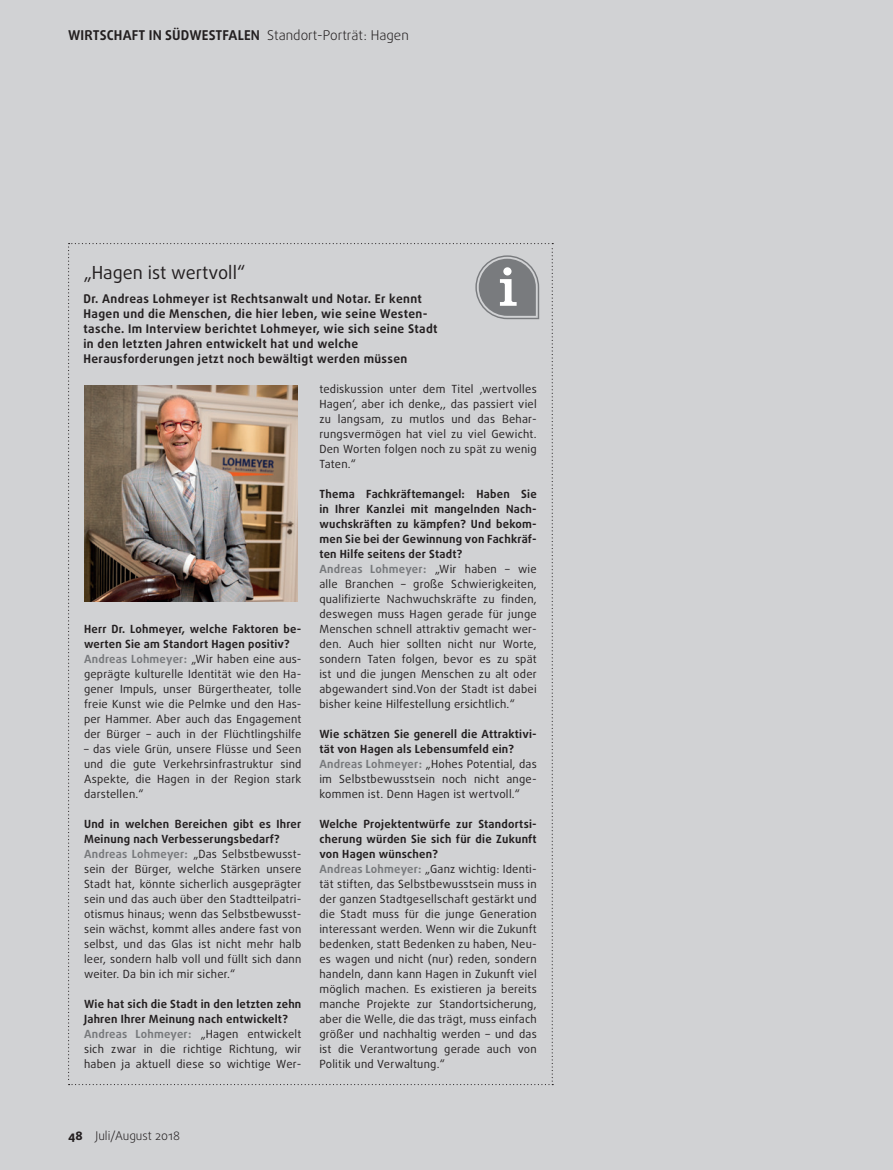
<style>
.page{position:relative;width:893px;height:1170px;background:#fff}
.page>*{position:absolute;margin:0;border:0;box-sizing:border-box;transform-origin:0 0}
.t1{font:18px "Daxline Pro";color:#231f20}
.t2{font:700 13.5px "Daxline Pro";letter-spacing:.01em;color:#231f20}
.t3{font:700 12px/15px "Daxline Pro";letter-spacing:.03em;color:#231f20}
.t4{font:300 12px "Daxline Pro";color:#231f20}
.t5{font:11.25px/15px "Daxline Pro";letter-spacing:.02em;color:#231f20}
.s1{font-weight:300}
.s2{font-weight:700}
.s3{font-weight:700;color:#76787b}
.s4{font-weight:800}
</style>
<div class="page">
<div style="left:0;top:0;width:893px;height:1169px;background:#d1d2d4"></div>
<svg style="left:68px;top:243px;width:485px;height:839px"></svg>
<img style="left:84px;top:385px;width:214px;height:216px">
<p class="t2" style="left:68px;top:26px;width:342px">WIRTSCHAFT IN SÜDWESTFALEN <span class="s1">Standort-Porträt: Hagen</span></p>
<h1 class="t1" style="left:83px;top:261px;width:163px">„Hagen ist wertvoll“</h1>
<p class="t3" style="left:83px;top:291px;width:356px">Dr. Andreas Lohmeyer ist Rechtsanwalt und Notar. Er kennt Hagen und die Menschen, die hier leben, wie seine Westen&shy;tasche. Im Interview berichtet Lohmeyer, wie sich seine Stadt in den letzten Jahren entwickelt hat und welche Herausforderungen jetzt noch bewältigt werden müssen</p>
<p class="t5" style="left:84px;top:621px;width:219px"><span class="s2">Herr Dr. Lohmeyer, welche Faktoren be&shy;werten Sie am Standort Hagen positiv?<br></span><span class="s3">Andreas Lohmeyer:</span> „Wir haben eine aus&shy;geprägte kulturelle Identität wie den Ha&shy;gener Impuls, unser Bürgertheater, tolle freie Kunst wie die Pelmke und den Has&shy;per Hammer. Aber auch das Engagement der Bürger – auch in der Flüchtlingshilfe</p>
<p class="t5" style="left:84px;top:741px;width:219px;text-align:justify">– das viele Grün, unsere Flüsse und Seen und die gute Verkehrsinfrastruktur sind Aspekte, die Hagen in der Region stark darstellen.“</p>
<p class="t5" style="left:84px;top:816px;width:219px"><span class="s2">Und in welchen Bereichen gibt es Ihrer Meinung nach Verbesserungsbedarf?<br></span><span class="s3">Andreas Lohmeyer:</span> „Das Selbstbewusst&shy;sein der Bürger, welche Stärken unsere Stadt hat, könnte sicherlich ausgeprägter sein und das auch über den Stadtteilpatri&shy;otismus hinaus; wenn das Selbstbewusst&shy;sein wächst, kommt alles andere fast von selbst, und das Glas ist nicht mehr halb leer, sondern halb voll und füllt sich dann weiter. Da bin ich mir sicher.“</p>
<p class="t5" style="left:84px;top:996px;width:219px"><span class="s2">Wie hat sich die Stadt in den letzten zehn Jahren Ihrer Meinung nach entwickelt?<br></span><span class="s3">Andreas Lohmeyer:</span> „Hagen entwickelt sich zwar in die richtige Richtung, wir haben ja aktuell diese so wichtige Wer-</p>
<p class="t5" style="left:319px;top:381px;width:219px;text-align:justify">tediskussion unter dem Titel ‚wertvolles Hagen‘, aber ich denke,, das passiert viel zu langsam, zu mutlos und das Behar&shy;rungsvermögen hat viel zu viel Gewicht.<br>Den Worten folgen noch zu spät zu wenig Taten.“</p>
<p class="t5" style="left:319px;top:486px;width:219px"><span class="s2">Thema Fachkräftemangel: Haben Sie in Ihrer Kanzlei mit mangelnden Nach&shy;wuchskräften zu kämpfen? Und bekom&shy;men Sie bei der Gewinnung von Fachkräf&shy;ten Hilfe seitens der Stadt?<br></span><span class="s3">Andreas Lohmeyer:</span> „Wir haben – wie alle Branchen – große Schwierigkeiten, qualifizierte Nachwuchskräfte zu finden, deswegen muss Hagen gerade für junge Menschen schnell attraktiv gemacht wer&shy;den. Auch hier sollten nicht nur Worte, sondern Taten folgen, bevor es zu spät ist und die jungen Menschen zu alt oder abgewandert sind.Von der Stadt ist dabei bisher keine Hilfestellung ersichtlich.“</p>
<p class="t5" style="left:319px;top:726px;width:219px"><span class="s2">Wie schätzen Sie generell die Attraktivi&shy;tät von Hagen als Lebensumfeld ein?<br></span><span class="s3">Andreas Lohmeyer:</span> „Hohes Potential, das im Selbstbewusstsein noch nicht ange&shy;kommen ist. Denn Hagen ist wertvoll.“</p>
<p class="t5" style="left:319px;top:816px;width:219px"><span class="s2">Welche Projektentwürfe zur Standortsi&shy;cherung würden Sie sich für die Zukunft von Hagen wünschen?<br></span><span class="s3">Andreas Lohmeyer:</span> „Ganz wichtig: Identi&shy;tät stiften, das Selbstbewusstsein muss in der ganzen Stadtgesellschaft gestärkt und die Stadt muss für die junge Generation interessant werden. Wenn wir die Zukunft bedenken, statt Bedenken zu haben, Neu&shy;es wagen und nicht (nur) reden, sondern handeln, dann kann Hagen in Zukunft viel möglich machen. Es existieren ja bereits manche Projekte zur Standortsicherung, aber die Welle, die das trägt, muss einfach größer und nachhaltig werden – und das ist die Verantwortung gerade auch von Politik und Verwaltung.“</p>
<p class="t4" style="left:68px;top:1127px;width:113px"><span class="s4">48</span> Juli/August 2018</p>
</div>
